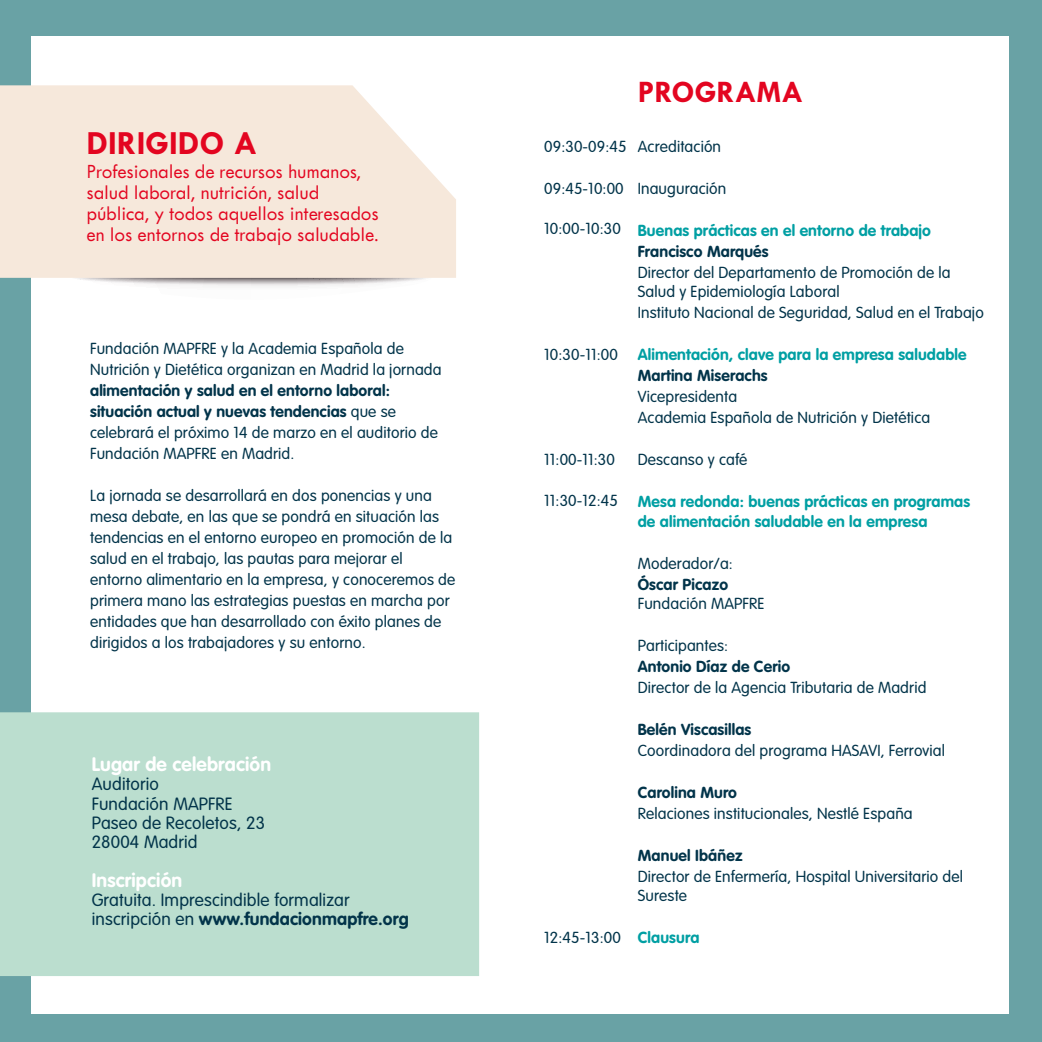
<style>
.page{position:relative;width:1042px;height:1042px;background:#69a2a5}
.page>*{position:absolute;margin:0;border:0;box-sizing:border-box;transform-origin:0 0}
.t1{font:700 33.95px "Tw Cen";color:#e30520}
.t2{font:700 31.5px "Tw Cen";color:#e30520}
.t3{font:500 21px/21px "Tw Cen MT Semi";color:#e30520}
.t4{font:700 19.25px "VAG Rounded";letter-spacing:.01em;color:#fff}
.t5{font:300 17.5px/19.2px "VAG Rounded";letter-spacing:.01em;color:#02344a}
.t6{font:300 15.75px/21px "VAG Rounded";letter-spacing:.01em;color:#02344a}
.t7{font:700 15.75px/19.2px "VAG Rounded";letter-spacing:.01em;color:#009fa3}
.t8{font:700 15.75px "VAG Rounded";letter-spacing:.01em;color:#02344a}
.s1{font-weight:700}
</style>
<div class="page">
<div style="left:32px;top:36px;width:977px;height:977px;background:#fff"></div>
<svg style="left:77px;top:278px;width:348px;height:9px"></svg>
<svg style="left:0;top:85px;width:456px;height:193px;background:#f6e9dd"></svg>
<div style="left:0;top:712px;width:479px;height:264px;background:#bbdecf"></div>
<h1 class="t1" style="left:86px;top:125px;width:172px">DIRIGIDO A</h1>
<h3 class="t3" style="left:86px;top:161px;width:294px">Profesionales de recursos humanos, salud laboral, nutrición, salud pública, y todos aquellos interesados en los entornos de trabajo saludable.</h3>
<p class="t6" style="left:90px;top:339px;width:353px">Fundación MAPFRE y la Academia Española de<br>Nutrición y Dietética organizan en Madrid la jornada</p>
<p class="t6" style="left:90px;top:381px;width:349px"><span class="s1">alimentación y salud en el entorno laboral: situación actual y nuevas tendencias</span> que se celebrará el próximo 14 de marzo en el auditorio de Fundación MAPFRE en Madrid.</p>
<p class="t6" style="left:90px;top:486px;width:367px">La jornada se desarrollará en dos ponencias y una mesa debate, en las que se pondrá en situación las tendencias en el entorno europeo en promoción de la salud en el trabajo, las pautas para mejorar el entorno alimentario en la empresa, y conoceremos de primera mano las estrategias puestas en marcha por entidades que han desarrollado con éxito planes de dirigidos a los trabajadores y su entorno.</p>
<p class="t4" style="left:92px;top:753px;width:181px">Lugar de celebración</p>
<p class="t5" style="left:92px;top:775px;width:175px">Auditorio<br>Fundación MAPFRE<br>Paseo de Recoletos, 23<br>28004 Madrid</p>
<p class="t4" style="left:92px;top:868px;width:92px">Inscripción</p>
<p class="t5" style="left:92px;top:891px;width:319px">Gratuita. Imprescindible formalizar inscripción en <span class="s1">www.fundacionmapfre.org</span></p>
<h2 class="t2" style="left:638px;top:75px;width:167px">PROGRAMA</h2>
<p class="t6" style="left:544px;top:137px;width:84px">09:30-09:45</p>
<p class="t6" style="left:544px;top:179px;width:81px">09:45-10:00</p>
<p class="t6" style="left:544px;top:219px;width:78px">10:00-10:30</p>
<p class="t6" style="left:544px;top:345px;width:75px">10:30-11:00</p>
<p class="t6" style="left:544px;top:450px;width:72px">11:00-11:30</p>
<p class="t6" style="left:544px;top:490px;width:75px">11:30-12:45</p>
<p class="t6" style="left:544px;top:928px;width:78px">12:45-13:00</p>
<p class="t6" style="left:638px;top:137px;width:85px">Acreditación</p>
<p class="t6" style="left:638px;top:179px;width:90px">Inauguración</p>
<p class="t7" style="left:638px;top:221px;width:295px">Buenas prácticas en el entorno de trabajo</p>
<p class="t8" style="left:638px;top:242px;width:132px">Francisco Marqués</p>
<p class="t6" style="left:638px;top:263px;width:314px;line-height:19.2px">Director del Departamento de Promoción de la<br>Salud y Epidemiología Laboral</p>
<p class="t6" style="left:638px;top:303px;width:347px">Instituto Nacional de Seguridad, Salud en el Trabajo</p>
<p class="t7" style="left:638px;top:346px;width:330px">Alimentación, clave para la empresa saludable</p>
<p class="t8" style="left:638px;top:366px;width:131px">Martina Miserachs</p>
<p class="t6" style="left:638px;top:387px;width:294px">Vicepresidenta<br>Academia Española de Nutrición y Dietética</p>
<p class="t6" style="left:638px;top:450px;width:111px">Descanso y café</p>
<p class="t7" style="left:638px;top:493px;width:334px">Mesa redonda: buenas prácticas en programas de alimentación saludable en la empresa</p>
<p class="t6" style="left:638px;top:553px;width:97px">Moderador/a:</p>
<p class="t8" style="left:638px;top:575px;width:92px">Óscar Picazo</p>
<p class="t6" style="left:638px;top:593px;width:128px">Fundación MAPFRE</p>
<p class="t6" style="left:638px;top:635px;width:92px">Participantes:</p>
<p class="t8" style="left:638px;top:657px;width:154px">Antonio Díaz de Cerio</p>
<p class="t6" style="left:638px;top:677px;width:290px">Director de la Agencia Tributaria de Madrid</p>
<p class="t8" style="left:638px;top:720px;width:115px">Belén Viscasillas</p>
<p class="t6" style="left:638px;top:740px;width:309px">Coordinadora del programa HASAVI, Ferrovial</p>
<p class="t8" style="left:638px;top:783px;width:101px">Carolina Muro</p>
<p class="t6" style="left:638px;top:803px;width:276px">Relaciones institucionales, Nestlé España</p>
<p class="t8" style="left:638px;top:846px;width:106px">Manuel Ibáñez</p>
<p class="t6" style="left:638px;top:867px;width:327px;line-height:19.2px">Director de Enfermería, Hospital Universitario del<br>Sureste</p>
<p class="t7" style="left:638px;top:928px;width:63px">Clausura</p>
</div>
